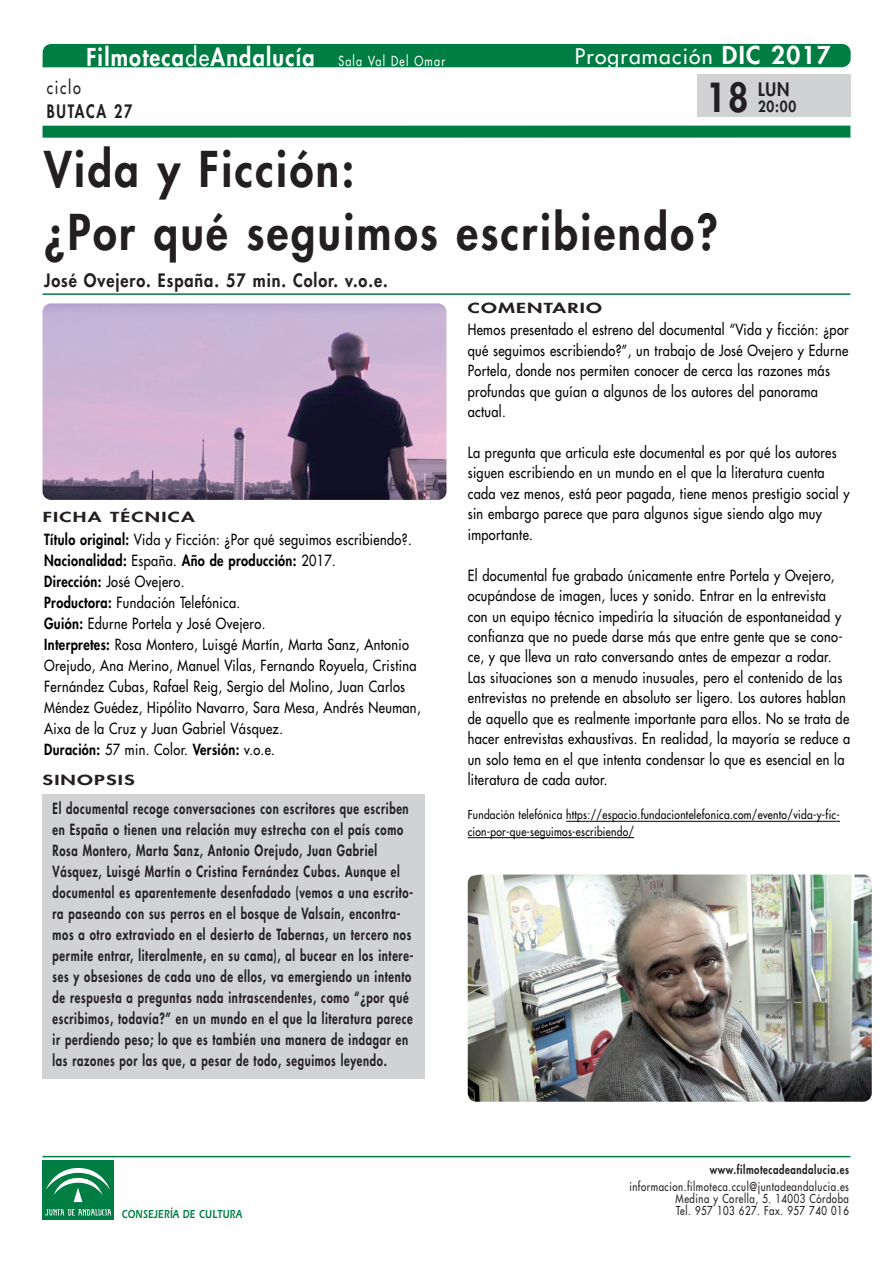
<style>
.page{position:relative;width:893px;height:1263px;background:#fff}
.page>*{position:absolute;margin:0;border:0;box-sizing:border-box;transform-origin:0 0}
.t1{font:800 48px/63px "Futura LT";letter-spacing:.06em;color:#231f20;scale:.9 1}
.t2{font:800 39px "Futura LT";color:#231f20;scale:.9 1}
.t3{font:800 24px "Futura LT";letter-spacing:.06em;color:#fff;scale:.9 1}
.t4{font:21px "Futura LT";letter-spacing:.06em;color:#fff}
.t5{font:800 18px "Futura LT";letter-spacing:.06em;color:#231f20;scale:.9 1}
.t6{font:800 18px "Futura LT";letter-spacing:.115em;color:#231f20;scale:.8 1}
.t7{font:18px "Futura LT";letter-spacing:.115em;color:#231f20;scale:.8 1}
.t8{font:15px/20.4px "Futura LT";letter-spacing:.03em;color:#000;scale:.85 1}
.t9{font:800 15px/21px "Futura LT";letter-spacing:.06em;color:#231f20;scale:.75 1}
.t10{font:800 15px "Futura LT";letter-spacing:.06em;color:#231f20;scale:.9 1}
.t11{font:800 13.5px "Futura LT";letter-spacing:.06em;color:#231f20;scale:1.5 1}
.t12{font:12px/16.4px "Futura LT";letter-spacing:.03em;color:#000;scale:.85 1}
.t13{font:12px/12px "Futura LT";letter-spacing:.06em;color:#231f20;text-align:right;scale:.8 1}
.t14{font:800 12px "Futura LT";letter-spacing:.06em;color:#231f20;scale:.8 1}
.t15{font:12px "Erie Black Plain";letter-spacing:.03em;color:#007d43;scale:.75 1}
.s1{font-weight:400}
.s2{font-weight:400;font-size:13.5px}
.s3{font-weight:800;font-size:24px}
.s4{font-weight:800}
</style>
<div class="page">
<img style="left:43px;top:303px;width:403px;height:197px">
<img style="left:468px;top:874px;width:404px;height:228px;border-radius:9px">
<div style="left:43px;top:44px;width:808px;height:23px;background:#007d43"></div>
<div style="left:43px;top:126px;width:807px;height:12px;background:#007d43"></div>
<div style="left:43px;top:794px;width:382px;height:284px;background:#d1d2d4"></div>
<hr style="left:43px;top:293px;width:807px;height:2px;background:#007d43">
<hr style="left:566px;top:821px;width:270px;height:1px;background:#000">
<hr style="left:468px;top:837px;width:166px;height:1px;background:#000">
<hr style="left:43px;top:1156px;width:807px;height:1px;background:#007d43">
<div style="left:43px;top:1160px;width:71px;height:60px;background:#007d43"></div>
<svg style="left:45px;top:1209px;width:66px;height:6px"></svg>
<svg style="left:46px;top:1168px;width:64px;height:35px"></svg>
<div style="left:697px;top:74px;width:153px;height:43px;background:#d1d2d4"></div>
<h3 class="t3" style="left:86px;top:42px;width:400px">Filmoteca<span class="s1">de</span>Andalucía <span class="s2">Sala Val Del Omar</span></h3>
<h3 class="t4" style="left:575px;top:43px;width:257px">Programación <span class="s3">DIC 2017</span></h3>
<p class="t7" style="left:47px;top:76px;width:44px">ciclo</p>
<p class="t6" style="left:47px;top:100px;width:108px">BUTACA 27</p>
<h2 class="t2" style="left:706px;top:72px;width:49px">18</h2>
<h1 class="t1" style="left:44px;top:137px;width:750px">Vida y Ficción:<br>¿Por qué seguimos escribiendo?</h1>
<p class="t5" style="left:44px;top:269px;width:383px">José Ovejero. España. 57 min. Color. v.o.e.</p>
<p class="t11" style="left:468px;top:299px;width:91px">COMENTARIO</p>
<p class="t5" style="left:758px;top:77px;width:36px">LUN</p>
<p class="t10" style="left:758px;top:96px;width:44px">20:00</p>
<p class="t11" style="left:43px;top:508px;width:103px">FICHA TÉCNICA</p>
<p class="t8" style="left:44px;top:529px;width:444px;line-height:21px"><span class="s4">Título original:</span> Vida y Ficción: ¿Por qué seguimos escribiendo?.<br><span class="s4">Nacionalidad:</span> España. <span class="s4">Año de producción:</span> 2017.<br><span class="s4">Dirección:</span> José Ovejero.<br><span class="s4">Productora:</span> Fundación Telefónica.<br><span class="s4">Guión:</span> Edurne Portela y José Ovejero.<br><span class="s4">Interpretes:</span> Rosa Montero, Luisgé Martín, Marta Sanz, Antonio Orejudo, Ana Merino, Manuel Vilas, Fernando Royuela, Cristina Fernández Cubas, Rafael Reig, Sergio del Molino, Juan Carlos Méndez Guédez, Hipólito Navarro, Sara Mesa, Andrés Neuman, Aixa de la Cruz y Juan Gabriel Vásquez.<br><span class="s4">Duración:</span> 57 min. Color. <span class="s4">Versión:</span> v.o.e.</p>
<p class="t11" style="left:43px;top:771px;width:63px">SINOPSIS</p>
<p class="t9" style="left:53px;top:798px;width:483px">El documental recoge conversaciones con escritores que escriben en España o tienen una relación muy estrecha con el país como Rosa Montero, Marta Sanz, Antonio Orejudo, Juan Gabriel Vásquez, Luisgé Martín o Cristina Fernández Cubas. Aunque el documental es aparentemente desenfadado (vemos a una escrito&shy;ra paseando con sus perros en el bosque de Valsaín, encontra&shy;mos a otro extraviado en el desierto de Tabernas, un tercero nos permite entrar, literalmente, en su cama), al bucear en los intere&shy;ses y obsesiones de cada uno de ellos, va emergiendo un intento de respuesta a preguntas nada intrascendentes, como “¿por qué escribimos, todavía?” en un mundo en el que la literatura parece ir perdiendo peso; lo que es también una manera de indagar en las razones por las que, a pesar de todo, seguimos leyendo.</p>
<p class="t8" style="left:468px;top:319px;width:450px">Hemos presentado el estreno del documental “Vida y ficción: ¿por qué seguimos escribiendo?”, un trabajo de José Ovejero y Edurne Portela, donde nos permiten conocer de cerca las razones más profundas que guían a algunos de los autores del panorama actual.</p>
<p class="t8" style="left:468px;top:442px;width:451px">La pregunta que articula este documental es por qué los autores siguen escribiendo en un mundo en el que la literatura cuenta cada vez menos, está peor pagada, tiene menos prestigio social y sin embargo parece que para algunos sigue siendo algo muy importante.</p>
<p class="t8" style="left:468px;top:565px;width:451px">El documental fue grabado únicamente entre Portela y Ovejero, ocupándose de imagen, luces y sonido. Entrar en la entrevista<br>con un equipo técnico impediría la situación de espontaneidad y confianza que no puede darse más que entre gente que se cono&shy;ce, y que lleva un rato conversando antes de empezar a rodar.<br>Las situaciones son a menudo inusuales, pero el contenido de las entrevistas no pretende en absoluto ser ligero. Los autores hablan de aquello que es realmente importante para ellos. No se trata de hacer entrevistas exhaustivas. En realidad, la mayoría se reduce a un solo tema en el que intenta condensar lo que es esencial en la literatura de cada autor.</p>
<p class="t12" style="left:468px;top:807px;width:439px">Fundación telefónica https://espacio.fundaciontelefonica.com/evento/vida-y-fic&shy;cion-por-que-seguimos-escribiendo/</p>
<p class="t14" style="left:710px;top:1162px;width:176px">www.filmotecadeandalucia.es</p>
<p class="t13" style="left:629px;top:1180px;width:276px">informacion.filmoteca.ccul@juntadeandalucia.es<br>Medina y Corella, 5. 14003 Córdoba</p>
<p class="t15" style="left:122px;top:1206px;width:162px">CONSEJERÍA DE CULTURA</p>
<p class="t13" style="left:676px;top:1204px;width:217px">Tel. 957 103 627. Fax. 957 740 016</p>
</div>
